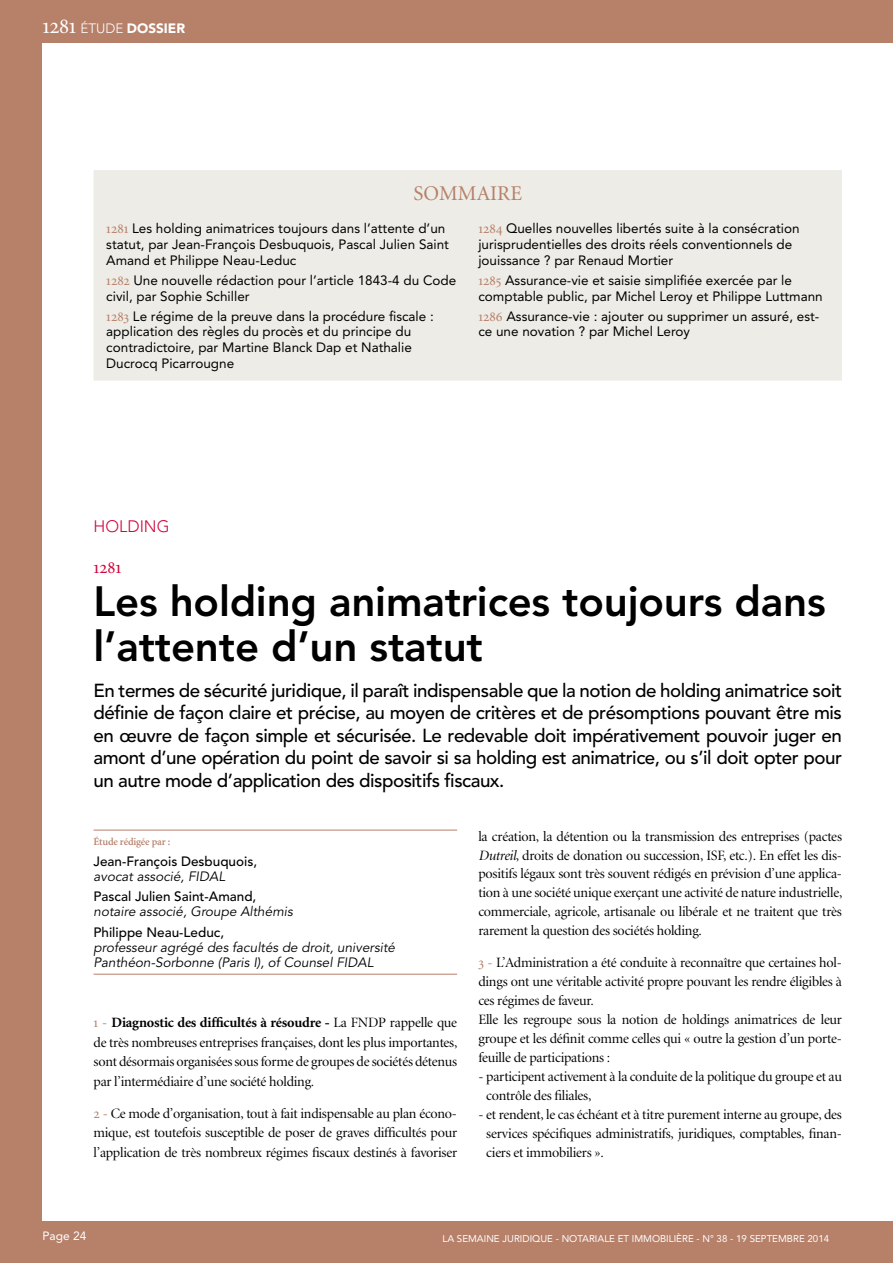
<style>
.page{position:relative;width:893px;height:1263px;background:#fff}
.page>*{position:absolute;margin:0;border:0;box-sizing:border-box;transform-origin:0 0}
.t1{font:800 42px/45px "Avenir LT";letter-spacing:-.005em;color:#000}
.t2{font:21px "Minion";color:#b68069}
.t3{font:500 18.75px/22.5px "Avenir LT";letter-spacing:-.025em;color:#000;text-align:justify}
.t4{font:18px "Minion Regular SC";color:#d0043c}
.t5{font:300 16.5px "Avenir LT";color:#d0043c}
.t6{font:14.25px/18.9px "Minion Display";letter-spacing:-.015em;color:#000;text-align:justify}
.t7{font:700 14.25px "Minion";letter-spacing:-.015em;color:#000}
.t8{font:13.5px/15.8px "Avenir LT";color:#000}
.t9{font:italic 13.5px/15px "Avenir LT";color:#000}
.t10{font:500 13.5px "Avenir LT";color:#000}
.t11{font:300 13.5px "Avenir LT";color:#fff}
.t12{font:900 13.5px "Avenir LT";color:#fff}
.t13{font:12px "Avenir LT";color:#fff}
.t14{font:600 10.5px "Minion";letter-spacing:-.015em;color:#b68069}
.t15{font:9.75px "Avenir LT";color:#fff}
.s1{font-family:"Minion Regular SC";font-weight:400;font-size:22.5px}
.s2{font-weight:900}
.s3{font-family:"Minion Regular SC";font-size:14.25px;color:#b68069}
.s4{font-family:"Minion Regular SC";font-weight:400;color:#b68069}
.s5{font-family:"Minion Display";font-weight:400}
.s6{font-family:"Minion Regular SC";color:#b68069}
.s7{font-style:italic}
</style>
<div class="page">
<div style="left:0;top:0;width:41px;height:1263px;background:#b68069"></div>
<div style="left:0;top:0;width:893px;height:43px;background:#b68069"></div>
<div style="left:0;top:1221px;width:893px;height:42px;background:#b68069"></div>
<hr style="left:94px;top:974px;width:363px;height:1px;background:#b68069">
<hr style="left:94px;top:830px;width:363px;height:1px;background:#b68069">
<div style="left:94px;top:170px;width:748px;height:211px;background:#edece6"></div>
<p class="t11" style="left:43px;top:20px;width:95px"><span class="s1">1281</span> ÉTUDE <span class="s2">DOSS</span></p>
<p class="t12" style="left:164px;top:20px;width:14px">IER</p>
<h2 class="t2" style="left:413px;top:183px;width:28px">SOMMA</h2>
<h2 class="t2" style="left:490px;top:183px;width:33px">IRE</h2>
<p class="t8" style="left:106px;top:221px;width:344px"><span class="s3">1281</span> Les holding animatrices toujours dans l’attente d’un statut, par Jean-François Desbuquois, Pascal Julien Saint<br>Amand et Philippe Neau-Leduc</p>
<p class="t8" style="left:106px;top:272px;width:351px"><span class="s3">1282</span> U ne nouvelle rédaction pour l’article 1843-4 du Code civil, par Sophie Schiller</p>
<p class="t8" style="left:106px;top:308px;width:329px"><span class="s3">1283</span> Le régime de la preuve dans la procédure fiscale : application des règles du procès et du principe du contradictoire, par Martine Blanck Dap et Nathalie Ducrocq Picarrougne</p>
<p class="t8" style="left:478px;top:221px;width:323px"><span class="s3">1284</span> Quelles nouvelles libertés suite à la consécration jurisprudentielles des droits réels conventionnels de jouissance ? par Renaud Mortier</p>
<p class="t8" style="left:478px;top:272px;width:346px"><span class="s3">1285</span> Assurance-vie et saisie simplifiée exercée par le comptable public, par M ichel Leroy et Philippe Luttmann</p>
<p class="t8" style="left:478px;top:308px;width:342px"><span class="s3">1286</span> Assurance-vie : ajouter ou supprimer un assuré, est&shy;ce une novation ? par M ichel Leroy</p>
<p class="t5" style="left:94px;top:516px;width:12px">holding</p>
<p class="t4" style="left:94px;top:558px;width:29px">1281</p>
<h1 class="t1" style="left:94px;top:579px;width:734px">Les holding animatrices toujours dans l’attente d’un statut</h1>
<p class="t3" style="left:94px;top:679px;width:750px">En termes de sécurité juridique, il paraît indispensable que la notion de holding animatrice soit définie de façon claire et précise, au moyen de critères et de présomptions pouvant être mis en œuvre de façon simple et sécurisée. Le redevable doit impérativement pouvoir juger en amont d’une opération du point de savoir si sa holding est animatrice, ou s’il doit opter pour un autre mode d’application des dispositifs fiscaux.</p>
<p class="t14" style="left:94px;top:836px;width:78px">Étude rédigée par :</p>
<p class="t10" style="left:94px;top:853px;width:165px">Jean-François Desbuquois,</p>
<p class="t9" style="left:94px;top:869px;width:133px">avocat associé, FIDAL</p>
<p class="t10" style="left:94px;top:889px;width:164px">Pascal Julien Saint-Amand,</p>
<p class="t9" style="left:94px;top:905px;width:201px">notaire associé, Groupe Althémis</p>
<p class="t10" style="left:94px;top:925px;width:132px">Philippe Neau-Leduc,</p>
<p class="t9" style="left:94px;top:940px;width:303px">professeur agrégé des facultés de droit, université<br>Panthéon-Sorbonne (Paris I), of Counsel FIDAL</p>
<p class="t7" style="left:94px;top:1015px;width:365px"><span class="s4">1 -</span> Diagnostic des difficultés à résoudre - <span class="s5">La FNDP rappelle que</span></p>
<p class="t6" style="left:94px;top:1033px;width:365px;line-height:19.5px">de très nombreuses entreprises françaises, dont les plus importantes, sont désormais organisées sous forme de groupes de sociétés détenus par l’intermédiaire d’une société holding.</p>
<p class="t6" style="left:94px;top:1104px;width:365px;line-height:19.5px"><span class="s6">2 -</span> Ce mode d’organisation, tout à fait indispensable au plan écono&shy;mique, est toutefois susceptible de poser de graves difficultés pour l’application de très nombreux régimes fiscaux destinés à favoriser</p>
<p class="t6" style="left:478px;top:827px;width:366px">la création, la détention ou la transmission des entreprises (pactes <span class="s7">Dutreil</span>, droits de donation ou succession, ISF, etc.). En effet les dis&shy;positifs légaux sont très souvent rédigés en prévision d’une applica&shy;tion à une société unique exerçant une activité de nature industrielle, commerciale, agricole, artisanale ou libérale et ne traitent que très rarement la question des sociétés holding.</p>
<p class="t6" style="left:478px;top:954px;width:365px;text-align:left"><span class="s6">3 -</span> L’Administration a été conduite à reconnaître que certaines hol&shy;dings ont une véritable activité propre pouvant les rendre éligibles à ces régimes de faveur.<br>Elle les regroupe sous la notion de holdings animatrices de leur groupe et les définit comme celles qui « outre la gestion d’un porte&shy;feuille de participations :</p>
<p class="t6" style="left:486px;top:1067px;width:357px;text-indent:-8px">- participent activement à la conduite de la politique du groupe et au contrôle des filiales,</p>
<p class="t6" style="left:486px;top:1105px;width:357px;text-indent:-8px">- et rendent, le cas échéant et à titre purement interne au groupe, des services spécifiques administratifs, juridiques, comptables, finan&shy;ciers et immobiliers ».</p>
<p class="t13" style="left:43px;top:1229px;width:46px">Page 24</p>
<p class="t15" style="left:442px;top:1233px;width:147px">La Semaine Juridique - NOTARIA</p>
<p class="t15" style="left:604px;top:1233px;width:35px">LE ET IMM</p>
<p class="t15" style="left:652px;top:1233px;width:179px">OBI LI ÈRE - N° 38 - 19 septembre 2014</p>
</div>
